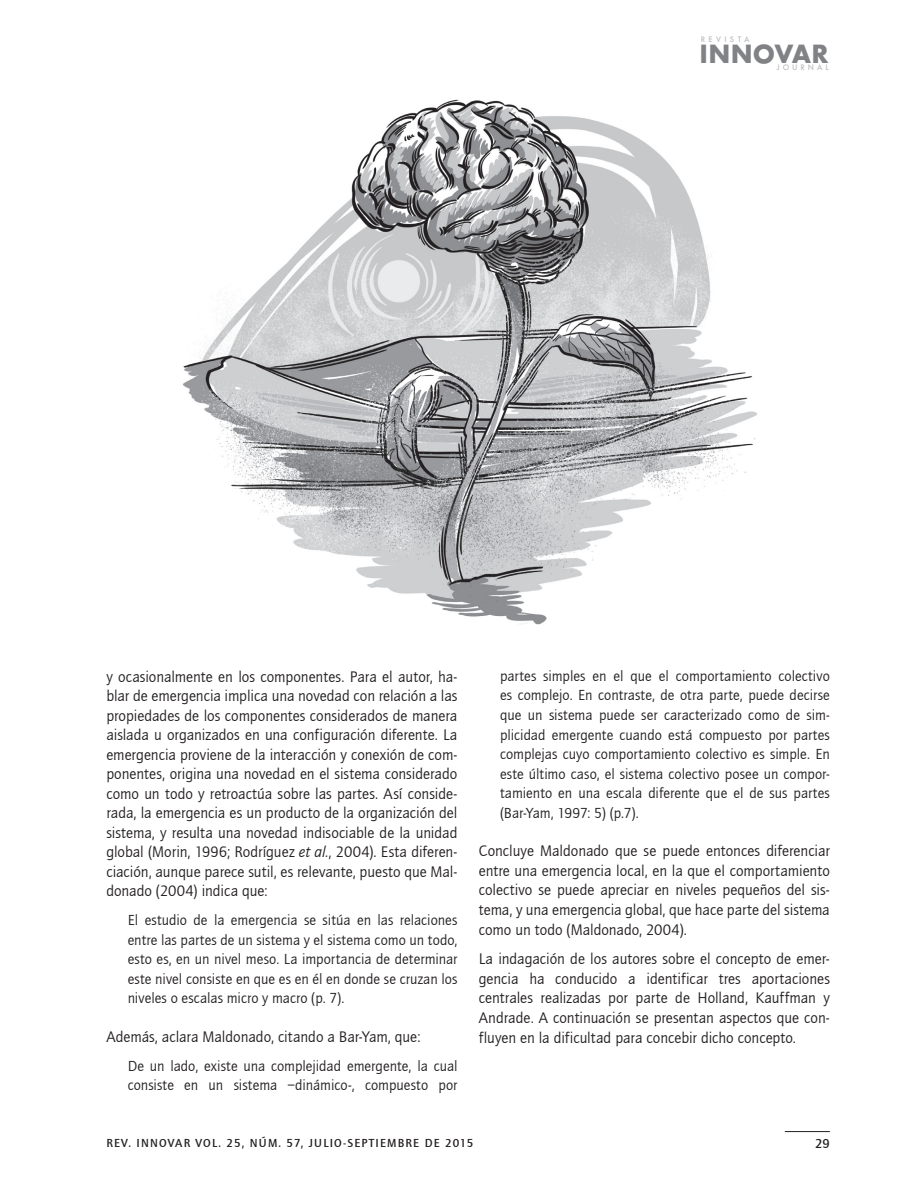
<style>
.page{position:relative;width:915px;height:1191px;background:#fff}
.page>*{position:absolute;margin:0;border:0;box-sizing:border-box;transform-origin:0 0}
.t1{font:700 27.3px "Futura TEE";letter-spacing:.005em;color:#808285}
.t2{font:15.75px/19.5px "Quay Sans ITCTT Book";color:#231f20;text-align:justify}
.t3{font:15px/19.5px "Quay Sans ITCTT Book";letter-spacing:.005em;color:#231f20;text-align:justify}
.t4{font:13.5px "Quay Sans Md ITCTT";color:#231f20}
.t5{font:12px "Quay Sans Md ITCTT";letter-spacing:.1em;color:#231f20}
.t6{font:500 8.25px "Futura TEE";letter-spacing:.36em;color:#bcbdc0}
.t7{font:500 8.25px "Futura TEE";letter-spacing:.4em;color:#bcbdc0}
.s1{font-style:italic}
</style>
<div class="page">
<hr style="left:784px;top:1131px;width:45px;height:1px;background:#231f20">
<img style="left:182px;top:99px;width:575px;height:526px">
<p class="t7" style="left:700px;top:34px;width:50px">REVISTA</p>
<h1 class="t1" style="left:699px;top:37px;width:130px">INNOVAR</h1>
<p class="t6" style="left:776px;top:62px;width:53px">JOURNAL</p>
<p class="t2" style="left:106px;top:667px;width:352px">y ocasionalmente en los componentes. Para el autor, ha&shy;blar de emergencia implica una novedad con relación a las propiedades de los componentes considerados de manera aislada u organizados en una configuración diferente. La emergencia proviene de la interacción y conexión de com&shy;ponentes, origina una novedad en el sistema considerado como un todo y retroactúa sobre las partes. Así conside&shy;rada, la emergencia es un producto de la organización del sistema, y resulta una novedad indisociable de la unidad global (Morin, 1996; Rodríguez <span class="s1">et al.</span>, 2004). Esta diferen&shy;ciación, aunque parece sutil, es relevante, puesto que Mal&shy;donado (2004) indica que:</p>
<p class="t3" style="left:128px;top:910px;width:331px">El estudio de la emergencia se sitúa en las relaciones entre las partes de un sistema y el sistema como un todo, esto es, en un nivel meso. La importancia de determinar este nivel consiste en que es en él en donde se cruzan los niveles o escalas micro y macro (p. 7).</p>
<p class="t2" style="left:106px;top:1027px;width:315px">Además, aclara Maldonado, citando a Bar-Yam, que:</p>
<p class="t3" style="left:128px;top:1056px;width:331px">De un lado, existe una complejidad emergente, la cual consiste en un sistema –dinámico-, compuesto por</p>
<p class="t3" style="left:500px;top:666px;width:331px">partes simples en el que el comportamiento colectivo es complejo. En contraste, de otra parte, puede decirse que un sistema puede ser caracterizado como de sim&shy;plicidad emergente cuando está compuesto por partes complejas cuyo comportamiento colectivo es simple. En este último caso, el sistema colectivo posee un compor&shy;tamiento en una escala diferente que el de sus partes (Bar-Yam, 1997: 5) (p.7).</p>
<p class="t2" style="left:478px;top:841px;width:352px">Concluye Maldonado que se puede entonces diferenciar entre una emergencia local, en la que el comportamiento colectivo se puede apreciar en niveles pequeños del sis&shy;tema, y una emergencia global, que hace parte del sistema como un todo (Maldonado, 2004).</p>
<p class="t2" style="left:478px;top:949px;width:352px">La indagación de los autores sobre el concepto de emer&shy;gencia ha conducido a identificar tres aportaciones centrales realizadas por parte de Holland, Kauffman y Andrade. A continuación se presentan aspectos que con&shy;fluyen en la dificultad para concebir dicho concepto.</p>
<p class="t5" style="left:106px;top:1136px;width:368px">REV. INNOVAR VOL. 25, NÚM. 57, JULIO-SEPTIEMBRE DE 2015</p>
<p class="t4" style="left:814px;top:1136px;width:16px">29</p>
</div>
